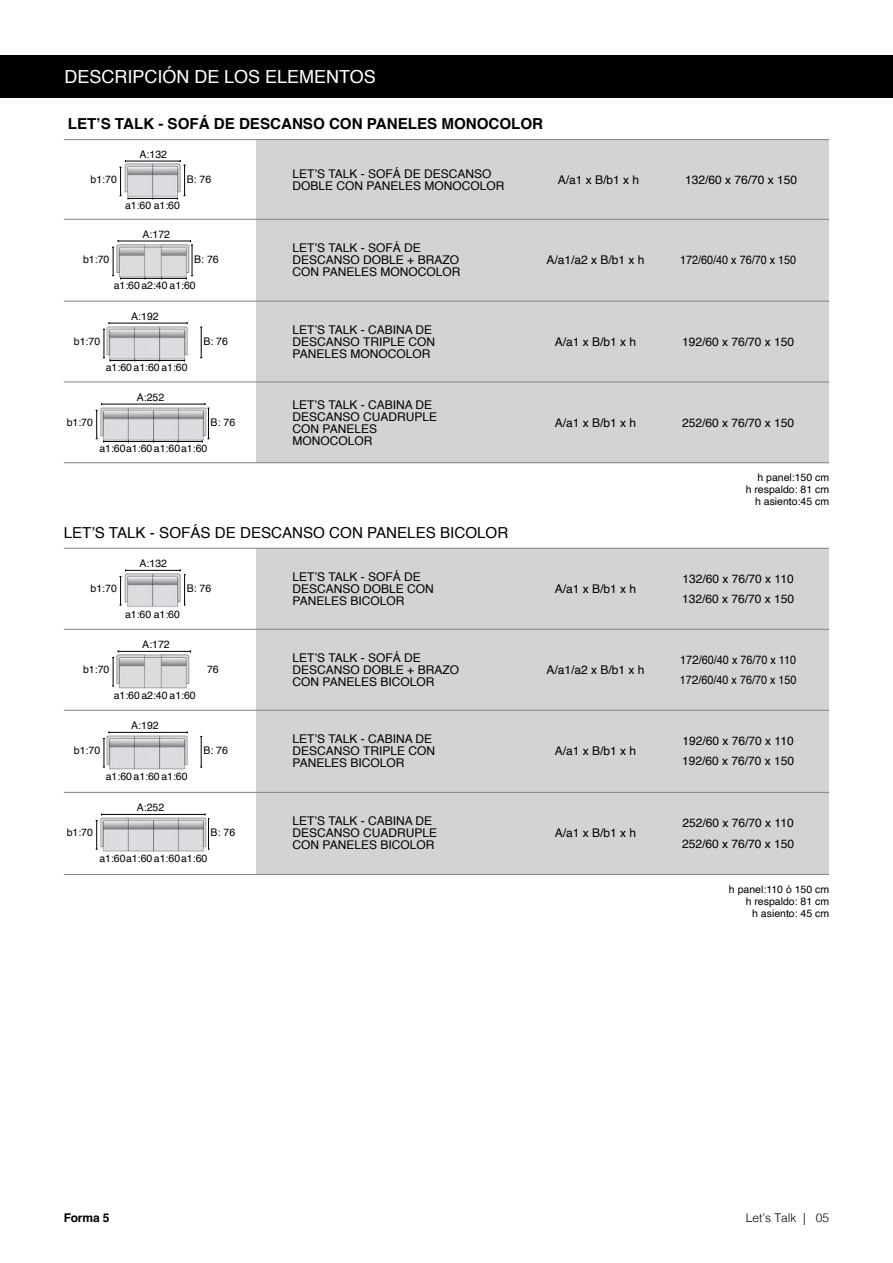
<style>
.page{position:relative;width:893px;height:1263px;background:#fff}
.page>*{position:absolute;margin:0;border:0;box-sizing:border-box;transform-origin:0 0}
.t1{font:18px "Helvetica";color:#fff}
.t2{font:700 15.15px "Helvetica";color:#000}
.t3{font:15.15px "Helvetica";color:#000}
.t4{font:12px/12px "Helvetica";color:#000}
.t5{font:12px "Helvetica";color:#000;scale:.9 1}
.t6{font:300 12px "Helvetica";color:#000}
.t7{font:700 12px "Helvetica";letter-spacing:-.01em;color:#000}
.t8{font:10.5px "Helvetica";color:#000}
</style>
<div class="page">
<div style="left:256px;top:139px;width:573px;height:324px;background:#d1d3d4"></div>
<div style="left:256px;top:548px;width:573px;height:326px;background:#d1d3d4"></div>
<div style="left:0;top:55px;width:893px;height:43px;background:#000"></div>
<hr style="left:64px;top:139px;width:765px;height:1px;background:#808285">
<hr style="left:64px;top:219px;width:765px;height:1px;background:#808285">
<hr style="left:64px;top:301px;width:765px;height:1px;background:#808285">
<hr style="left:64px;top:382px;width:765px;height:1px;background:#808285">
<hr style="left:64px;top:462px;width:765px;height:1px;background:#808285">
<hr style="left:64px;top:548px;width:765px;height:1px;background:#808285">
<hr style="left:64px;top:629px;width:765px;height:1px;background:#808285">
<hr style="left:64px;top:710px;width:765px;height:1px;background:#808285">
<hr style="left:64px;top:792px;width:765px;height:1px;background:#808285">
<hr style="left:64px;top:874px;width:765px;height:1px;background:#808285">
<img style="left:129px;top:163px;width:52px;height:35px">
<hr style="left:125px;top:161px;width:56px;height:1px;background:#000">
<hr style="left:128px;top:198px;width:50px;height:1px;background:#000">
<svg style="left:119px;top:160px;width:10px;height:39px"></svg>
<hr style="left:184px;top:165px;width:1px;height:31px;background:#000">
<img style="left:121px;top:244px;width:73px;height:34px">
<hr style="left:118px;top:241px;width:73px;height:1px;background:#000">
<hr style="left:120px;top:278px;width:66px;height:1px;background:#000">
<svg style="left:112px;top:240px;width:9px;height:38px"></svg>
<hr style="left:192px;top:245px;width:1px;height:31px;background:#000">
<svg style="left:186px;top:275px;width:7px;height:4px"></svg>
<img style="left:111px;top:326px;width:77px;height:35px">
<hr style="left:109px;top:323px;width:78px;height:1px;background:#000">
<hr style="left:110px;top:360px;width:74px;height:1px;background:#000">
<svg style="left:103px;top:322px;width:8px;height:39px"></svg>
<hr style="left:201px;top:327px;width:1px;height:31px;background:#000">
<img style="left:104px;top:406px;width:103px;height:35px">
<hr style="left:101px;top:404px;width:104px;height:1px;background:#000">
<hr style="left:103px;top:441px;width:99px;height:1px;background:#000">
<svg style="left:96px;top:403px;width:8px;height:39px"></svg>
<hr style="left:208px;top:408px;width:1px;height:31px;background:#000">
<svg style="left:205px;top:403px;width:5px;height:6px"></svg>
<svg style="left:202px;top:438px;width:8px;height:4px"></svg>
<hr style="left:125px;top:570px;width:56px;height:1px;background:#000">
<svg style="left:119px;top:569px;width:10px;height:37px"></svg>
<hr style="left:184px;top:574px;width:1px;height:31px;background:#000">
<img style="left:122px;top:573px;width:59px;height:34px">
<hr style="left:118px;top:651px;width:73px;height:1px;background:#000">
<svg style="left:112px;top:650px;width:9px;height:37px"></svg>
<img style="left:115px;top:654px;width:75px;height:35px">
<hr style="left:109px;top:732px;width:78px;height:1px;background:#000">
<svg style="left:103px;top:731px;width:8px;height:37px"></svg>
<hr style="left:201px;top:736px;width:1px;height:31px;background:#000">
<img style="left:106px;top:735px;width:82px;height:35px">
<hr style="left:101px;top:814px;width:104px;height:1px;background:#000">
<svg style="left:96px;top:813px;width:8px;height:37px"></svg>
<hr style="left:208px;top:818px;width:1px;height:31px;background:#000">
<img style="left:98px;top:817px;width:109px;height:35px">
<p class="t1" style="left:65px;top:63px;width:313px">DESCRIPCIÓN DE LOS ELEMENTOS</p>
<p class="t2" style="left:68px;top:115px;width:477px">LET’S TALK - SOFÁ DE DESCANSO CON PANELES MONOCOLOR</p>
<p class="t8" style="left:140px;top:146px;width:29px">A:132</p>
<p class="t8" style="left:91px;top:171px;width:28px">b1:70</p>
<p class="t8" style="left:187px;top:171px;width:26px">B: 76</p>
<p class="t8" style="left:125px;top:197px;width:56px">a1:60 a1:60</p>
<p class="t8" style="left:143px;top:226px;width:29px">A:172</p>
<p class="t8" style="left:83px;top:251px;width:28px">b1:70</p>
<p class="t8" style="left:194px;top:251px;width:26px">B: 76</p>
<p class="t8" style="left:114px;top:277px;width:84px">a1:60a2:40 a1:60</p>
<p class="t8" style="left:131px;top:308px;width:29px">A:192</p>
<p class="t8" style="left:74px;top:333px;width:28px">b1:70</p>
<p class="t8" style="left:203px;top:333px;width:26px">B: 76</p>
<p class="t8" style="left:106px;top:359px;width:83px">a1:60 a1:60 a1:60</p>
<p class="t8" style="left:137px;top:389px;width:29px">A:252</p>
<p class="t8" style="left:67px;top:414px;width:28px">b1:70</p>
<p class="t8" style="left:211px;top:414px;width:26px">B: 76</p>
<p class="t8" style="left:99px;top:440px;width:110px">a1:60a1:60 a1:60a1:60</p>
<p class="t4" style="left:293px;top:168px;width:213px">LET’S TALK - SOFÁ DE DESCANSO<br>DOBLE CON PANELES MONOCOLOR</p>
<p class="t4" style="left:293px;top:242px;width:169px">LET’S TALK - SOFÁ DE<br>DESCANSO DOBLE + BRAZO<br>CON PANELES MONOCOLOR</p>
<p class="t4" style="left:293px;top:324px;width:144px">LET’S TALK - CABINA DE<br>DESCANSO TRIPLE CON<br>PANELES MONOCOLOR</p>
<p class="t4" style="left:293px;top:399px;width:146px">LET’S TALK - CABINA DE<br>DESCANSO CUADRUPLE<br>CON PANELES<br>MONOCOLOR</p>
<p class="t3" style="left:64px;top:521px;width:446px">LET’S TALK - SOFÁS DE DESCANSO CON PANELES BICOLOR</p>
<p class="t8" style="left:140px;top:555px;width:29px">A:132</p>
<p class="t8" style="left:91px;top:580px;width:28px">b1:70</p>
<p class="t8" style="left:187px;top:580px;width:26px">B: 76</p>
<p class="t8" style="left:125px;top:606px;width:56px">a1:60 a1:60</p>
<p class="t8" style="left:142px;top:636px;width:29px">A:172</p>
<p class="t8" style="left:83px;top:661px;width:28px">b1:70</p>
<p class="t8" style="left:194px;top:661px;width:26px">B: 76</p>
<p class="t8" style="left:114px;top:687px;width:84px">a1:60a2:40 a1:60</p>
<p class="t8" style="left:131px;top:717px;width:29px">A:192</p>
<p class="t8" style="left:74px;top:742px;width:28px">b1:70</p>
<p class="t8" style="left:203px;top:742px;width:26px">B: 76</p>
<p class="t8" style="left:106px;top:768px;width:83px">a1:60 a1:60 a1:60</p>
<p class="t8" style="left:137px;top:799px;width:29px">A:252</p>
<p class="t8" style="left:67px;top:824px;width:28px">b1:70</p>
<p class="t8" style="left:211px;top:824px;width:26px">B: 76</p>
<p class="t8" style="left:99px;top:850px;width:110px">a1:60a1:60 a1:60a1:60</p>
<p class="t4" style="left:293px;top:571px;width:143px">LET’S TALK - SOFÁ DE<br>DESCANSO DOBLE CON<br>PANELES BICOLOR</p>
<p class="t4" style="left:293px;top:652px;width:168px">LET’S TALK - SOFÁ DE<br>DESCANSO DOBLE + BRAZO<br>CON PANELES BICOLOR</p>
<p class="t4" style="left:293px;top:733px;width:144px">LET’S TALK - CABINA DE<br>DESCANSO TRIPLE CON<br>PANELES BICOLOR</p>
<p class="t4" style="left:293px;top:815px;width:146px">LET’S TALK - CABINA DE<br>DESCANSO CUADRUPLE<br>CON PANELES BICOLOR</p>
<p class="t4" style="left:558px;top:174px;width:83px">A/a1 x B/b1 x h</p>
<p class="t4" style="left:546px;top:254px;width:100px">A/a1/a2 x B/b1 x h</p>
<p class="t4" style="left:555px;top:336px;width:83px">A/a1 x B/b1 x h</p>
<p class="t4" style="left:555px;top:417px;width:83px">A/a1 x B/b1 x h</p>
<p class="t4" style="left:555px;top:583px;width:83px">A/a1 x B/b1 x h</p>
<p class="t4" style="left:546px;top:664px;width:100px">A/a1/a2 x B/b1 x h</p>
<p class="t4" style="left:555px;top:745px;width:83px">A/a1 x B/b1 x h</p>
<p class="t4" style="left:555px;top:827px;width:83px">A/a1 x B/b1 x h</p>
<p class="t4" style="left:685px;top:174px;width:114px">132/60 x 76/70 x 150</p>
<p class="t5" style="left:680px;top:250px;width:130px">172/60/40 x 76/70 x 150</p>
<p class="t4" style="left:682px;top:336px;width:114px">192/60 x 76/70 x 150</p>
<p class="t4" style="left:682px;top:417px;width:114px">252/60 x 76/70 x 150</p>
<p class="t8" style="left:757px;top:469px;width:73px">h panel:150 cm</p>
<p class="t8" style="left:746px;top:481px;width:85px">h respaldo: 81 cm</p>
<p class="t8" style="left:755px;top:493px;width:76px">h asiento:45 cm</p>
<p class="t4" style="left:682px;top:573px;width:113px">132/60 x 76/70 x 110</p>
<p class="t4" style="left:682px;top:594px;width:114px">132/60 x 76/70 x 150</p>
<p class="t5" style="left:680px;top:650px;width:130px">172/60/40 x 76/70 x 110</p>
<p class="t5" style="left:680px;top:671px;width:131px">172/60/40 x 76/70 x 150</p>
<p class="t4" style="left:682px;top:735px;width:113px">192/60 x 76/70 x 110</p>
<p class="t4" style="left:682px;top:756px;width:114px">192/60 x 76/70 x 150</p>
<p class="t4" style="left:682px;top:817px;width:113px">252/60 x 76/70 x 110</p>
<p class="t4" style="left:682px;top:838px;width:114px">252/60 x 76/70 x 150</p>
<p class="t8" style="left:729px;top:881px;width:102px">h panel:110 ó 150 cm</p>
<p class="t8" style="left:746px;top:893px;width:85px">h respaldo: 81 cm</p>
<p class="t8" style="left:752px;top:905px;width:79px">h asiento: 45 cm</p>
<p class="t7" style="left:64px;top:1211px;width:47px">Forma 5</p>
<p class="t6" style="left:746px;top:1207px;width:85px">Let’s Talk | 05</p>
</div>
